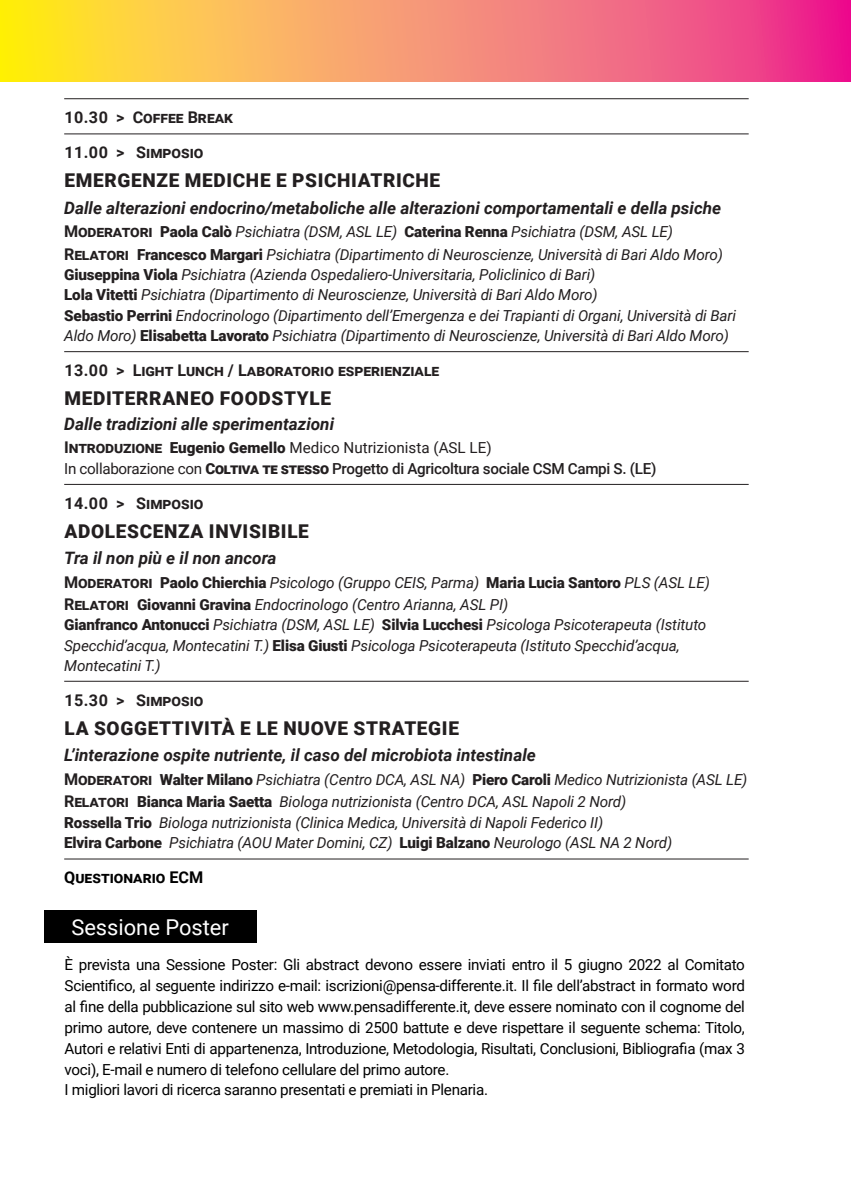
<style>
.page{position:relative;width:851px;height:1191px;background:#fff}
.page>*{position:absolute;margin:0;border:0;box-sizing:border-box;transform-origin:0 0}
.t1{font:21.8px "Roboto";color:#fff}
.Titolo{font:900 19px "Roboto";letter-spacing:.035em;color:#231f20}
.Titolo-2{font:italic 700 17.2px "Roboto";color:#231f20}
.Orario{font:700 16.2px "Roboto";color:#231f20}
.Orario-2{font:700 16.2px "Roboto";color:#000}
.Credits{font:italic 15.2px/20px "Roboto";letter-spacing:-.01em;color:#231f20}
.Credits-2{font:15.2px/20.8px "Roboto";letter-spacing:-.02em;color:#000;text-align:justify}
.Credits-3{font:500 15.2px "Roboto";letter-spacing:-.02em;color:#231f20}
.Credits-4{font:15.2px "Roboto";color:#231f20}
.s1{font-weight:700;font-style:normal;font-size:16.2px}
.s2{font-weight:900;font-style:normal}
.s3{font-weight:700;font-size:16.2px}
.s4{font-weight:900}
.s5{font-weight:400}
</style>
<div class="page">
<hr style="left:64px;top:98px;width:684px;height:1px;background:#231f20">
<hr style="left:64px;top:134px;width:684px;height:1px;background:#231f20">
<hr style="left:64px;top:351px;width:684px;height:1px;background:#231f20">
<hr style="left:64px;top:484px;width:684px;height:1px;background:#231f20">
<hr style="left:64px;top:681px;width:684px;height:1px;background:#231f20">
<hr style="left:64px;top:858px;width:684px;height:1px;background:#231f20">
<div style="left:44px;top:910px;width:213px;height:33px;background:#000"></div>
<svg style="left:0;top:0;width:850px;height:82px"></svg>
<p class="Orario" style="left:64px;top:106px;width:170px">10.30 &gt; Coffee Break</p>
<p class="Orario" style="left:64px;top:141px;width:140px">11.00 &gt; Simposio</p>
<p class="Titolo" style="left:64px;top:167px;width:377px">EMERGENZE MEDICHE E PSICHIATRICHE</p>
<p class="Titolo-2" style="left:64px;top:195px;width:658px">Dalle alterazioni endocrino/metaboliche alle alterazioni comportamentali e della psiche</p>
<p class="Credits" style="left:64px;top:221px;width:610px"><span class="s1">Moderatori</span> <span class="s2">Paola Calò</span> Psichiatra (DSM, ASL LE) <span class="s2">Caterina Renna</span> Psichiatra (DSM, ASL LE)</p>
<p class="Credits" style="left:64px;top:244px;width:660px"><span class="s1">Relatori</span> <span class="s2">Francesco Margari</span> Psichiatra (Dipartimento di Neuroscienze, Università di Bari Aldo Moro)<br><span class="s2">Giuseppina Viola</span> Psichiatra (Azienda Ospedaliero-Universitaria, Policlinico di Bari)</p>
<p class="Credits" style="left:64px;top:284px;width:535px"><span class="s2">Lola Vitetti</span> Psichiatra (Dipartimento di Neuroscienze, Università di Bari Aldo Moro)</p>
<p class="Credits" style="left:64px;top:305px;width:673px"><span class="s2">Sebastio Perrini</span> Endocrinologo (Dipartimento dell’Emergenza e dei Trapianti di Organi, Università di Bari<br>Aldo Moro) <span class="s2">Elisabetta Lavorato</span> Psichiatra (Dipartimento di Neuroscienze, Università di Bari Aldo Moro)</p>
<p class="Orario" style="left:64px;top:359px;width:376px">13.00 &gt; Light Lunch / Laboratorio esperienziale</p>
<p class="Titolo" style="left:64px;top:385px;width:268px">MEDITERRANEO FOODSTYLE</p>
<p class="Titolo-2" style="left:64px;top:411px;width:271px">Dalle tradizioni alle sperimentazioni</p>
<p class="Credits-4" style="left:64px;top:437px;width:429px"><span class="s3">Introduzione</span> <span class="s4">Eugenio Gemello</span> Medico Nutrizionista (ASL LE)</p>
<p class="Credits-3" style="left:64px;top:457px;width:593px"><span class="s5">In collaborazione con</span> <span class="s4">Coltiva te stesso</span> Progetto di Agricoltura sociale CSM Campi S. (LE)</p>
<p class="Orario" style="left:64px;top:492px;width:140px">14.00 &gt; Simposio</p>
<p class="Titolo" style="left:64px;top:518px;width:246px">ADOLESCENZA INVISIBILE</p>
<p class="Titolo-2" style="left:64px;top:546px;width:214px">Tra il non più e il non ancora</p>
<p class="Credits" style="left:64px;top:572px;width:647px"><span class="s1">Moderatori</span> <span class="s2">Paolo Chierchia</span> Psicologo (Gruppo CEIS, Parma) <span class="s2">Maria Lucia Santoro</span> PLS (ASL LE)</p>
<p class="Credits" style="left:64px;top:594px;width:445px"><span class="s1">Relatori</span> <span class="s2">Giovanni Gravina</span> Endocrinologo (Centro Arianna, ASL PI)</p>
<p class="Credits" style="left:64px;top:613px;width:643px"><span class="s2">Gianfranco Antonucci</span> Psichiatra (DSM, ASL LE) <span class="s2">Silvia Lucchesi</span> Psicologa Psicoterapeuta (Istituto<br>Specchid’acqua, Montecatini T.) <span class="s2">Elisa Giusti</span> Psicologa Psicoterapeuta (Istituto Specchid’acqua,<br>Montecatini T.)</p>
<p class="Orario" style="left:64px;top:688px;width:140px">15.30 &gt; Simposio</p>
<p class="Titolo" style="left:64px;top:714px;width:396px">LA SOGGETTIVITÀ E LE NUOVE STRATEGIE</p>
<p class="Titolo-2" style="left:64px;top:743px;width:473px">L’interazione ospite nutriente, il caso del microbiota intestinale</p>
<p class="Credits" style="left:64px;top:768px;width:684px"><span class="s1">Moderatori</span> <span class="s2">Walter Milano</span> Psichiatra (Centro DCA, ASL NA) <span class="s2">Piero Caroli</span> Medico Nutrizionista (ASL LE)</p>
<p class="Credits" style="left:64px;top:791px;width:563px"><span class="s1">Relatori</span> <span class="s2">Bianca Maria Saetta</span> Biologa nutrizionista (Centro DCA, ASL Napoli 2 Nord)</p>
<p class="Credits" style="left:64px;top:811px;width:540px"><span class="s2">Rossella Trio</span> Biologa nutrizionista (Clinica Medica, Università di Napoli Federico II)</p>
<p class="Credits" style="left:64px;top:832px;width:609px"><span class="s2">Elvira Carbone</span> Psichiatra (AOU Mater Domini, CZ) <span class="s2">Luigi Balzano</span> Neurologo (ASL NA 2 Nord)</p>
<p class="Orario-2" style="left:64px;top:866px;width:141px">Questionario ECM</p>
<p class="t1" style="left:71px;top:911px;width:159px">Sessione Poster</p>
<p class="Credits-2" style="left:65px;top:953px;width:681px">È prevista una Sessione Poster: Gli abstract devono essere inviati entro il 5 giugno 2022 al Comitato Scientifico, al seguente indirizzo e-mail: iscrizioni@pensa-differente.it. Il file dell’abstract in formato word al fine della pubblicazione sul sito web www.pensadifferente.it, deve essere nominato con il cognome del primo autore, deve contenere un massimo di 2500 battute e deve rispettare il seguente schema: Titolo, Autori e relativi Enti di appartenenza, Introduzione, Metodologia, Risultati, Conclusioni, Bibliografia (max 3 voci), E-mail e numero di telefono cellulare del primo autore.</p>
<p class="Credits-2" style="left:65px;top:1078px;width:425px">I migliori lavori di ricerca saranno presentati e premiati in Plenaria.</p>
</div>
